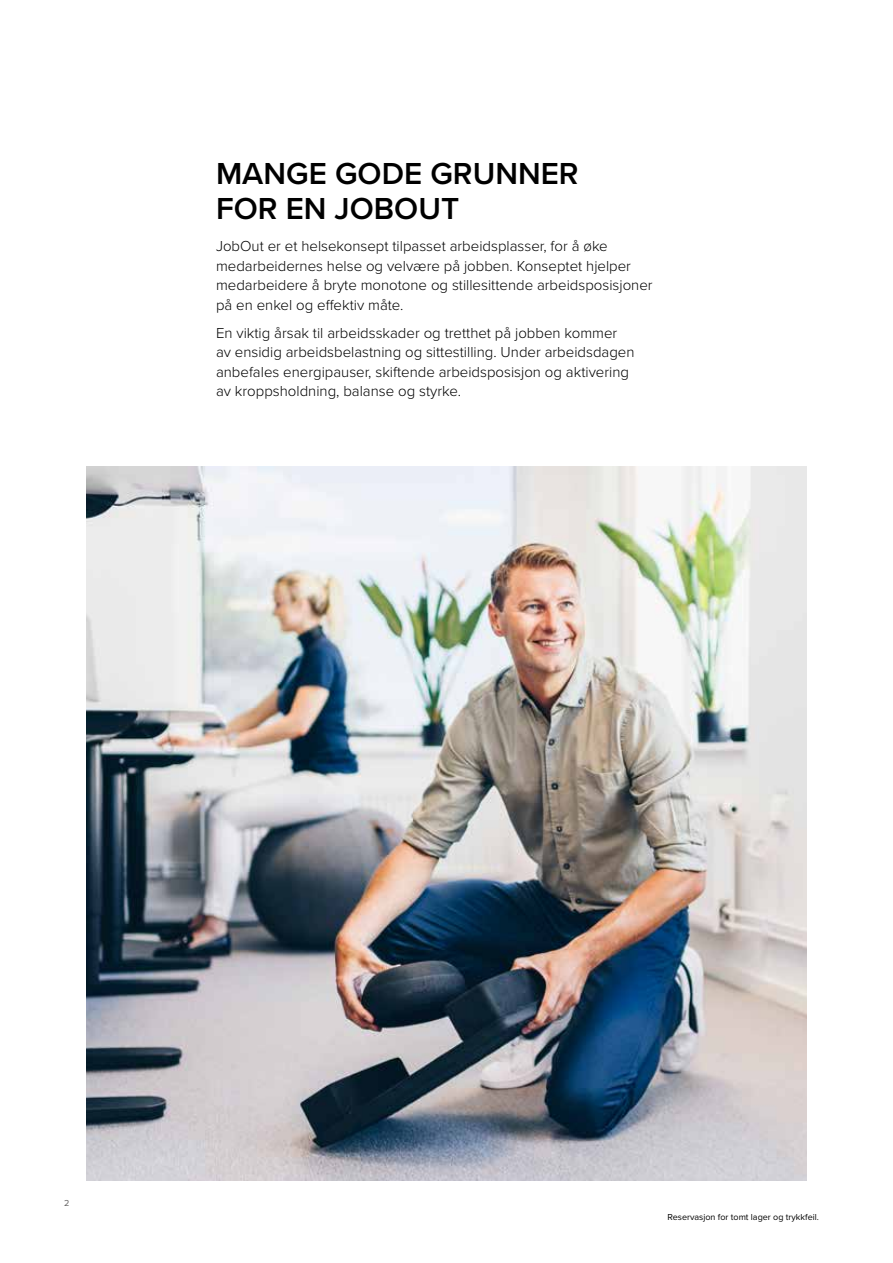
<style>
.page{position:relative;width:893px;height:1263px;background:#fff}
.page>*{position:absolute;margin:0;border:0;box-sizing:border-box;transform-origin:0 0}
.t1{font:600 31.5px/34.5px "Proxima Nova";color:#000}
.t2{font:300 15px/19.5px "Proxima Nova";color:#000}
.t3{font:9px "Proxima Nova";color:#000}
.t4{font:9px "Proxima Nova";color:#646363}
</style>
<div class="page">
<img style="left:86px;top:466px;width:721px;height:714px">
<h1 class="t1" style="left:216px;top:156px;width:364px">MANGE GODE GRUNNER<br>FOR EN JOBOUT</h1>
<p class="t2" style="left:216px;top:236px;width:438px">JobOut er et helsekonsept tilpasset arbeidsplasser, for å øke medarbeidernes helse og velvære på jobben. Konseptet hjelper medarbeidere å bryte monotone og stillesittende arbeidsposisjoner på en enkel og effektiv måte.</p>
<p class="t2" style="left:216px;top:322px;width:420px">En viktig årsak til arbeidsskader og tretthet på jobben kommer av ensidig arbeidsbelastning og sittestilling. Under arbeidsdagen anbefales energipauser, skiftende arbeidsposisjon og aktivering av kroppsholdning, balanse og styrke.</p>
<p class="t4" style="left:64px;top:1196px;width:7px">2</p>
<p class="t3" style="left:668px;top:1210px;width:153px">Reservasjon for tomt lager og trykkfeil.</p>
</div>
